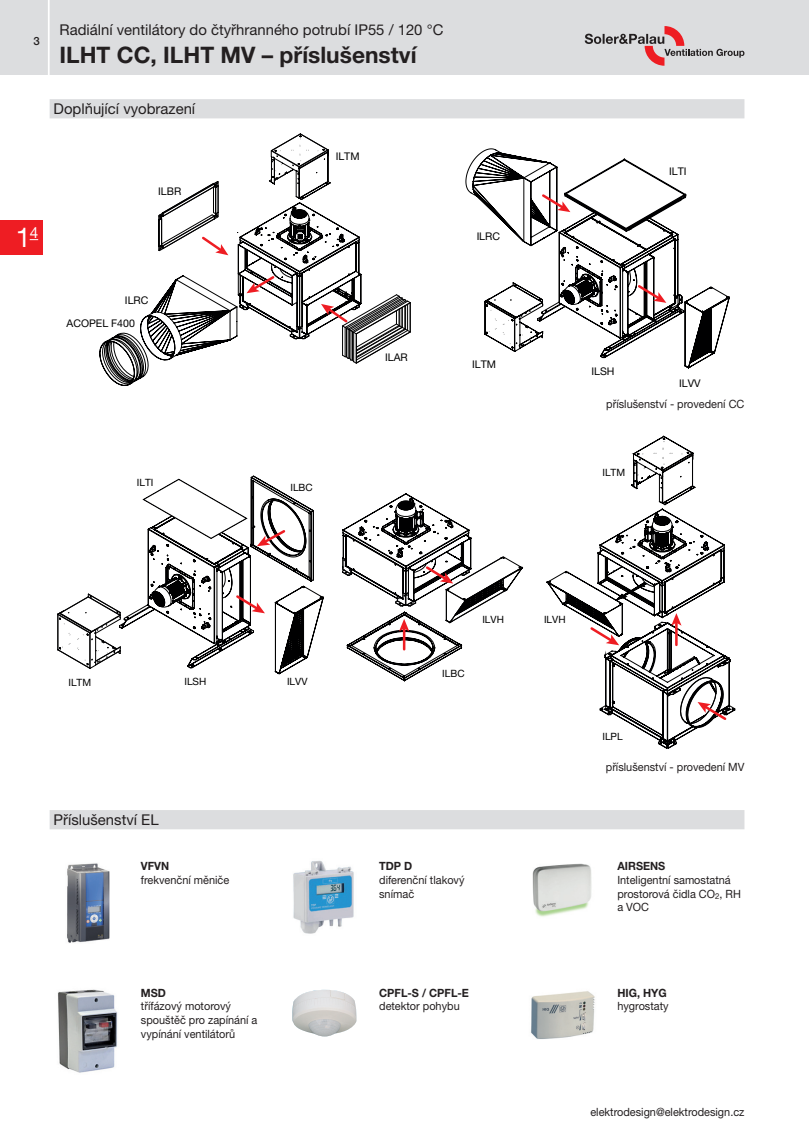
<style>
.page{position:relative;width:809px;height:1141px;background:#fff}
.page>*{position:absolute;margin:0;border:0;box-sizing:border-box;transform-origin:0 0}
.t1{font:27.12px "Helvetica Neue LT Pro";color:#fff}
.t2{font:700 22.75px "Helvetica Neue LT Pro";color:#231f20}
.t3{font:14.88px "Helvetica Neue LT Pro";color:#231f20}
.t4{font:11.38px/13.7px "Helvetica Neue LT Pro";color:#231f20;scale:.96 1}
.t5{font:700 11.38px "Helvetica Neue LT Pro";color:#231f20;scale:.96 1}
.t6{font:500 11.38px "Helvetica Neue LT Pro";color:#231f20}
.t7{font:10.5px "Helvetica Neue LT Pro";color:#000001}
.t8{font:9.97px "Helvetica Neue LT Pro";color:#000001}
</style>
<div class="page">
<div style="left:0;top:0;width:809px;height:74px;background:#dcdddf"></div>
<hr style="left:48px;top:0;width:2px;height:77px;background:#fff">
<svg style="left:584px;top:26px;width:160px;height:40px"></svg>
<div style="left:0;top:220px;width:42px;height:34px;background:#ee1d23"></div>
<div style="left:50px;top:99px;width:694px;height:19px;background:#dcdddf"></div>
<svg style="left:465px;top:149px;width:265px;height:219px"></svg>
<svg style="left:99px;top:133px;width:312px;height:253px"></svg>
<svg style="left:540px;top:159px;width:146px;height:73px"></svg>
<svg style="left:635px;top:283px;width:31px;height:20px"></svg>
<svg style="left:121px;top:499px;width:22px;height:130px"></svg>
<svg style="left:57px;top:594px;width:64px;height:75px"></svg>
<svg style="left:143px;top:476px;width:181px;height:198px"></svg>
<svg style="left:546px;top:436px;width:189px;height:313px"></svg>
<svg style="left:342px;top:493px;width:181px;height:188px"></svg>
<div style="left:50px;top:810px;width:694px;height:19px;background:#dcdddf"></div>
<img style="left:67px;top:863px;width:43px;height:80px">
<img style="left:58px;top:989px;width:60px;height:84px">
<img style="left:293px;top:860px;width:61px;height:74px">
<img style="left:292px;top:990px;width:64px;height:46px">
<img style="left:532px;top:863px;width:60px;height:54px">
<img style="left:531px;top:991px;width:64px;height:48px">
<p class="t6" style="left:33px;top:34px;width:8px">3</p>
<h1 class="t1" style="left:16px;top:220px;width:24px">1<sup>4</sup></h1>
<h3 class="t3" style="left:60px;top:21px;width:385px">Radiální ventilátory do čtyřhranného potrubí IP55 / 120 °C</h3>
<h2 class="t2" style="left:60px;top:40px;width:358px">ILHT CC, ILHT MV – příslušenství</h2>
<h3 class="t3" style="left:54px;top:100px;width:143px">Doplňující vyobrazení</h3>
<p class="t7" style="left:158px;top:185px;width:25px">ILBR</p>
<p class="t7" style="left:336px;top:149px;width:25px">ILTM</p>
<p class="t7" style="left:125px;top:294px;width:25px">ILRC</p>
<p class="t7" style="left:67px;top:317px;width:70px">ACOPEL F400</p>
<p class="t7" style="left:385px;top:350px;width:24px">ILAR</p>
<p class="t7" style="left:477px;top:230px;width:25px">ILRC</p>
<p class="t7" style="left:472px;top:358px;width:25px">ILTM</p>
<p class="t8" style="left:137px;top:476px;width:18px">ILTI</p>
<p class="t8" style="left:290px;top:481px;width:24px">ILBC</p>
<p class="t7" style="left:669px;top:165px;width:19px">ILTI</p>
<p class="t7" style="left:591px;top:365px;width:25px">ILSH</p>
<p class="t7" style="left:679px;top:376px;width:23px">ILVV</p>
<p class="t4" style="left:606px;top:397px;width:145px">příslušenství - provedení CC</p>
<p class="t8" style="left:602px;top:466px;width:24px">ILTM</p>
<p class="t8" style="left:68px;top:676px;width:24px">ILTM</p>
<p class="t8" style="left:184px;top:675px;width:23px">ILSH</p>
<p class="t8" style="left:287px;top:675px;width:22px">ILVV</p>
<h3 class="t3" style="left:54px;top:811px;width:106px">Příslušenství EL</h3>
<p class="t5" style="left:141px;top:859px;width:31px">VFVN</p>
<p class="t4" style="left:141px;top:873px;width:94px">frekvenční měniče</p>
<p class="t5" style="left:141px;top:986px;width:28px">MSD</p>
<p class="t4" style="left:141px;top:999px;width:123px">třífázový motorový spouštěč pro zapínání a vypínání ventilátorů</p>
<p class="t8" style="left:442px;top:667px;width:24px">ILBC</p>
<p class="t8" style="left:482px;top:613px;width:23px">ILVH</p>
<p class="t5" style="left:379px;top:859px;width:36px">TDP D</p>
<p class="t4" style="left:379px;top:873px;width:90px">diferenční tlakový snímač</p>
<p class="t5" style="left:379px;top:986px;width:95px">CPFL-S / CPFL-E</p>
<p class="t4" style="left:379px;top:999px;width:85px">detektor pohybu</p>
<p class="t8" style="left:544px;top:613px;width:23px">ILVH</p>
<p class="t8" style="left:602px;top:730px;width:22px">ILPL</p>
<p class="t4" style="left:606px;top:760px;width:146px">příslušenství - provedení MV</p>
<p class="t5" style="left:617px;top:859px;width:51px">AIRSENS</p>
<p class="t4" style="left:617px;top:873px;width:130px">Inteligentní samostatná prostorová čidla CO<sub>2</sub>, RH a VOC</p>
<p class="t5" style="left:617px;top:986px;width:53px">HIG, HYG</p>
<p class="t4" style="left:617px;top:999px;width:55px">hygrostaty</p>
<p class="t4" style="left:590px;top:1105px;width:162px">elektrodesign@elektrodesign.cz</p>
</div>
